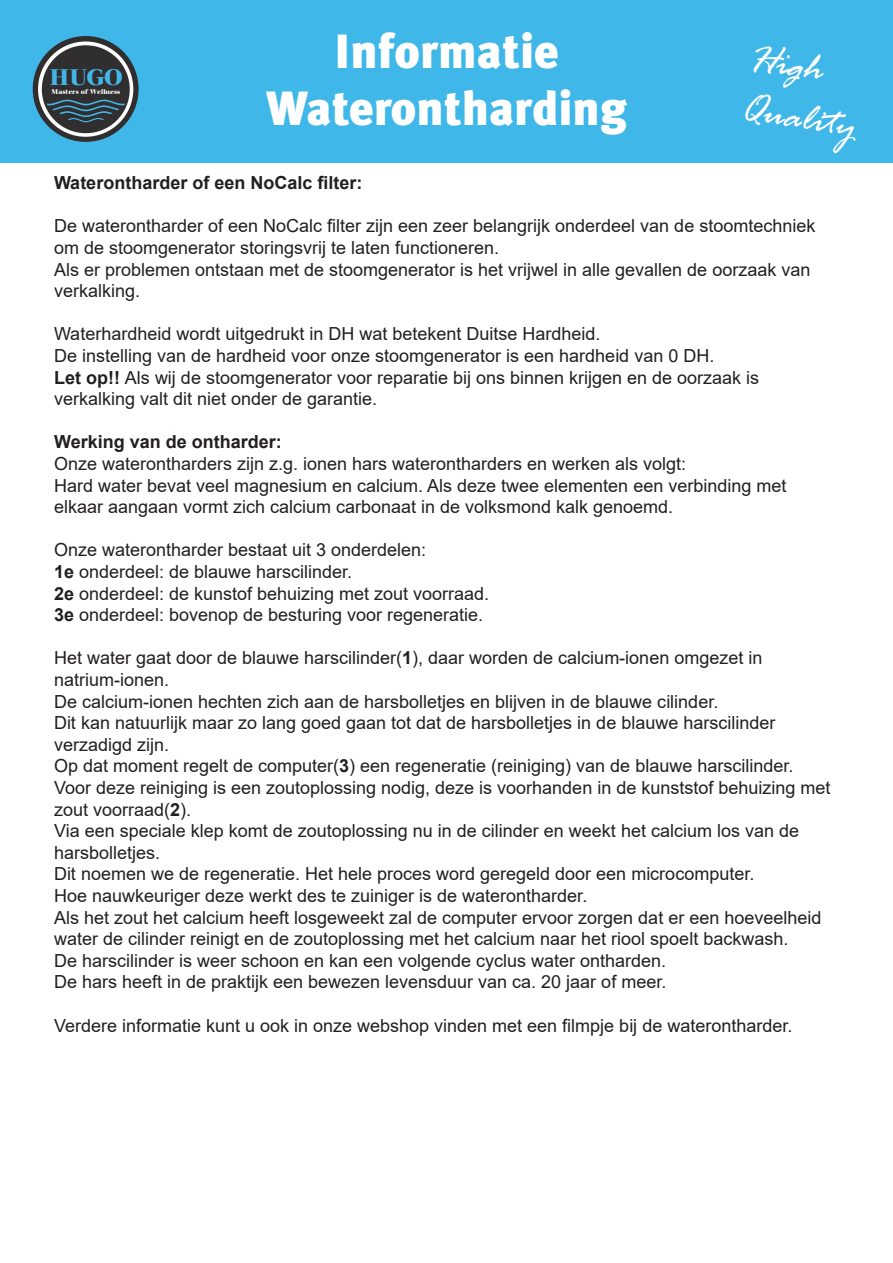
<style>
.page{position:relative;width:893px;height:1263px;background:#fff}
.page>*{position:absolute;margin:0;border:0;box-sizing:border-box;transform-origin:0 0}
.t1{font:900 48px "Meta Plus";color:#fff}
.t2{font:italic 42px "Rage";color:#fff}
.t3{font:700 23.55px "Walbaum";color:#43b6e8}
.t4{font:18px/21.6px "Arial";color:#231f20}
.t5{font:700 18px "Arial";color:#231f20}
.t6{font:700 7.05px "Walbaum";color:#fff}
.s1{font-weight:700}
</style>
<div class="page">
<div style="left:0;top:0;width:893px;height:162px;background:#40b7e9"></div>
<svg style="left:33px;top:36px;width:106px;height:106px"></svg>
<svg style="left:38px;top:41px;width:95px;height:96px"></svg>
<div style="left:42px;top:45px;width:88px;height:88px;background:#302e2f;border-radius:50%"></div>
<svg style="left:35px;top:39px;width:90px;height:83px"></svg>
<p class="t3" style="left:50px;top:65px;width:73px">HUGO</p>
<p class="t6" style="left:51px;top:88px;width:70px">Masters of Wellness</p>
<p class="t1" style="left:334px;top:23px;width:226px">Informatie</p>
<p class="t1" style="left:266px;top:81px;width:362px">Waterontharding</p>
<p class="t2" style="left:753px;top:35px;width:76px;rotate:9deg">High</p>
<p class="t2" style="left:745px;top:85px;width:118px;rotate:9deg">Quality</p>
<p class="t5" style="left:54px;top:170px;width:310px">Waterontharder of een NoCalc filter:</p>
<p class="t4" style="left:54px;top:215px;width:763px">De waterontharder of een NoCalc filter zijn een zeer belangrijk onderdeel van de stoomtechniek om de stoomgenerator storingsvrij te laten functioneren.</p>
<p class="t4" style="left:54px;top:258px;width:758px">Als er problemen ontstaan met de stoomgenerator is het vrijwel in alle gevallen de oorzaak van verkalking.</p>
<p class="t4" style="left:54px;top:323px;width:548px">Waterhardheid wordt uitgedrukt in DH wat betekent Duitse Hardheid.</p>
<p class="t4" style="left:54px;top:345px;width:662px">De instelling van de hardheid voor onze stoomgenerator is een hardheid van 0 DH.</p>
<p class="t4" style="left:54px;top:366px;width:707px"><span class="s1">Let op!!</span> Als wij de stoomgenerator voor reparatie bij ons binnen krijgen en de oorzaak is verkalking valt dit niet onder de garantie.</p>
<p class="t5" style="left:54px;top:429px;width:229px">Werking van de ontharder:</p>
<p class="t4" style="left:54px;top:453px;width:634px">Onze waterontharders zijn z.g. ionen hars waterontharders en werken als volgt:</p>
<p class="t4" style="left:54px;top:474px;width:734px">Hard water bevat veel magnesium en calcium. Als deze twee elementen een verbinding met elkaar aangaan vormt zich calcium carbonaat in de volksmond kalk genoemd.</p>
<p class="t4" style="left:54px;top:539px;width:374px">Onze waterontharder bestaat uit 3 onderdelen:</p>
<p class="t4" style="left:54px;top:561px;width:300px"><span class="s1">1e</span> onderdeel: de blauwe harscilinder.</p>
<p class="t4" style="left:54px;top:582px;width:437px"><span class="s1">2e</span> onderdeel: de kunstof behuizing met zout voorraad.</p>
<p class="t4" style="left:54px;top:604px;width:431px"><span class="s1">3e</span> onderdeel: bovenop de besturing voor regeneratie.</p>
<p class="t4" style="left:54px;top:647px;width:778px">Het water gaat door de blauwe harscilinder(<span class="s1">1</span>), daar worden de calcium-ionen omgezet in natrium-ionen.<br>De calcium-ionen hechten zich aan de harsbolletjes en blijven in de blauwe cilinder.<br>Dit kan natuurlijk maar zo lang goed gaan tot dat de harsbolletjes in de blauwe harscilinder verzadigd zijn.<br>Op dat moment regelt de computer(<span class="s1">3</span>) een regeneratie (reiniging) van de blauwe harscilinder.<br>Voor deze reiniging is een zoutoplossing nodig, deze is voorhanden in de kunststof behuizing met zout voorraad(<span class="s1">2</span>).<br>Via een speciale klep komt de zoutoplossing nu in de cilinder en weekt het calcium los van de harsbolletjes.<br>Dit noemen we de regeneratie. Het hele proces word geregeld door een microcomputer.<br>Hoe nauwkeuriger deze werkt des te zuiniger is de waterontharder.<br>Als het zout het calcium heeft losgeweekt zal de computer ervoor zorgen dat er een hoeveelheid water de cilinder reinigt en de zoutoplossing met het calcium naar het riool spoelt backwash.<br>De harscilinder is weer schoon en kan een volgende cyclus water ontharden.</p>
<p class="t4" style="left:54px;top:971px;width:614px">De hars heeft in de praktijk een bewezen levensduur van ca. 20 jaar of meer.</p>
<p class="t4" style="left:54px;top:1014px;width:740px">Verdere informatie kunt u ook in onze webshop vinden met een filmpje bij de waterontharder.</p>
</div>
